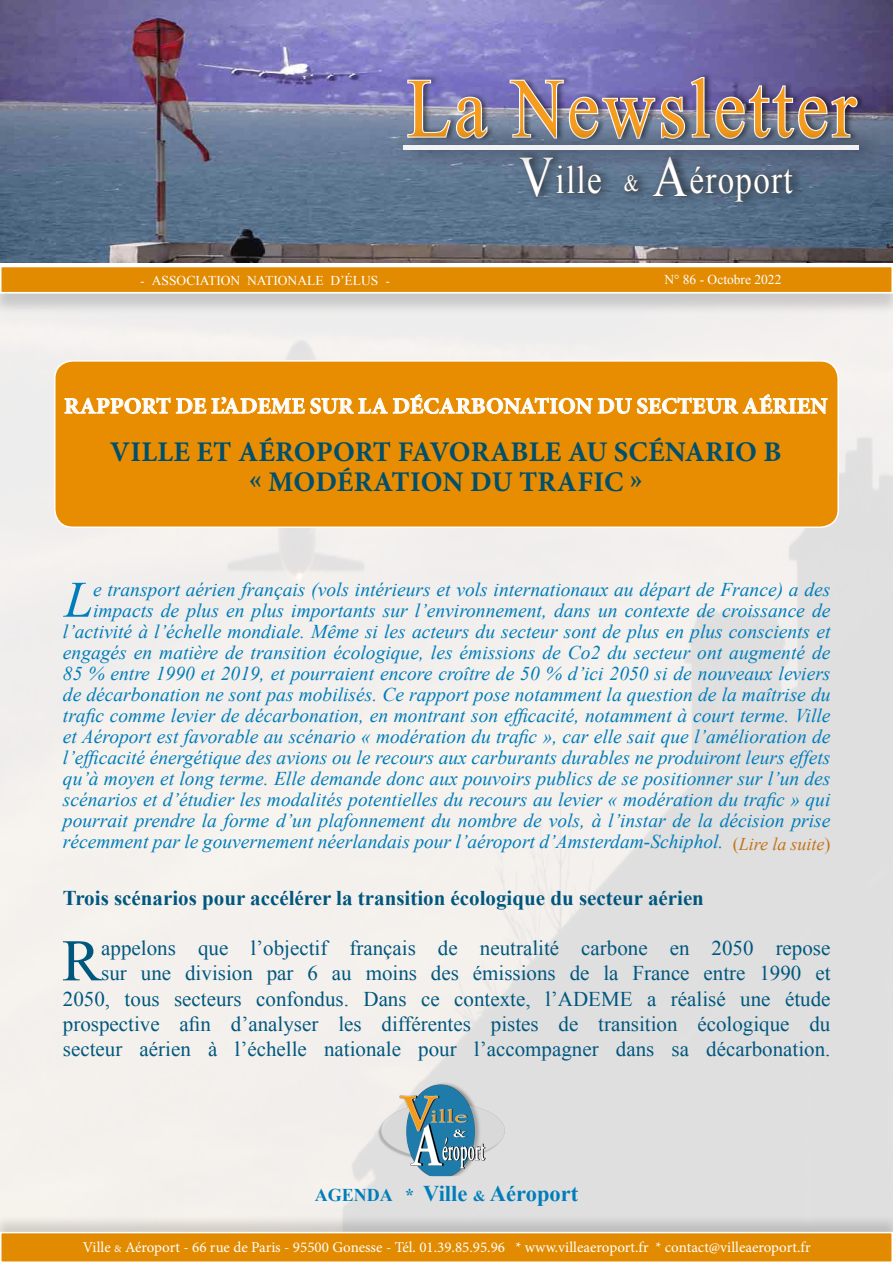
<style>
.page{position:relative;width:893px;height:1263px;background:#fff}
.page>*{position:absolute;margin:0;border:0;box-sizing:border-box;transform-origin:0 0}
.t1{font:84.3px "Times New Roman";letter-spacing:.05em;color:#f59b1d;scale:.85 1}
.t2{font:59.1px "Times New Roman";color:#00577e}
.t3{font:italic 51.15px "Times New Roman";color:#007dba}
.t4{font:39.3px "Times New Roman";letter-spacing:.04em;color:#fff;scale:.84 1}
.t5{font:700 28.5px/30px "Minion Pro";letter-spacing:.005em;color:#004f6c;text-align:center}
.t6{font:700 22.5px "Minion Pro";letter-spacing:.01em;color:#fff}
.t7{font:700 22.5px "Times New Roman";color:#007dba}
.t8{font:21px/25.2px "Times New Roman";color:#00577e;text-align:right}
.t9{font:700 21px "Times New Roman";color:#00577e}
.t10{font:italic 19.5px/21px "Times New Roman";color:#007dba;text-align:right}
.t11{font:15px "Minion Pro";color:#fff}
.t12{font:13.5px "Times New Roman";color:#fff}
.s1{font-size:57.15px}
.s2{font-size:23.25px}
.s3{font-size:12px}
.s4{font-style:normal;font-size:18px;color:#c3731a}
.s5{font-size:18px;color:#c3731a}
.s6{font-size:18px}
.s7{font-size:15px}
.s8{font-size:10.5px}
</style>
<div class="page">
<img style="left:0;top:0;width:893px;height:263px">
<div style="left:0;top:270px;width:893px;height:45px;background:#000;opacity:.15"></div>
<div style="left:1px;top:266px;width:891px;height:27px;background:#e28b00"></div>
<div style="left:0;top:266px;width:893px;height:27px;border:2px solid #fff"></div>
<div style="left:0;top:1214px;width:893px;height:49px;background:#000;opacity:.15"></div>
<div style="left:1px;top:1232px;width:891px;height:30px;background:#e28b00"></div>
<div style="left:0;top:1232px;width:893px;height:31px;border:2px solid #fff"></div>
<div style="left:55px;top:361px;width:783px;height:166px;background:#e88c01;border-radius:18px"></div>
<svg style="left:65px;top:394px;width:762px;height:20px"></svg>
<div style="left:54px;top:360px;width:785px;height:168px;border:2px solid #fff;border-radius:18px"></div>
<div style="left:407px;top:72px;width:459px;height:71px;background:#000;opacity:.46"></div>
<svg style="left:406px;top:79px;width:83px;height:48px;background:#8f8eb6"></svg>
<svg style="left:508px;top:75px;width:351px;height:52px;background:#8481a8"></svg>
<div style="left:515px;top:148px;width:291px;height:63px;background:#000;opacity:.61"></div>
<svg style="left:519px;top:169px;width:83px;height:29px;background:#516377"></svg>
<svg style="left:624px;top:175px;width:15px;height:18px"></svg>
<svg style="left:653px;top:169px;width:141px;height:33px;background:#4e5f72"></svg>
<svg style="left:395px;top:127px;width:490px;height:42px;background:#69788e"></svg>
<hr style="left:404px;top:146px;width:455px;height:4px;background:#f1f3f5">
<img style="left:377px;top:1081px;width:129px;height:95px">
<h1 class="t1" style="left:407px;top:52px;width:530px">La Newsletter</h1>
<h3 class="t4" style="left:519px;top:153px;width:327px"><span class="s1">V</span>ille <span class="s2">&amp;</span> <span class="s1">A</span>éroport</h3>
<p class="t12" style="left:140px;top:271px;width:158px"><span class="s3">-</span> Association national</p>
<p class="t12" style="left:315px;top:271px;width:76px">e d’élus <span class="s3">-</span></p>
<p class="t12" style="left:664px;top:271px;width:119px">N° 86 - Octobre 2022</p>
<p class="t6" style="left:64px;top:390px;width:176px">RAPPORT DE L’ADE</p>
<p class="t6" style="left:271px;top:390px;width:558px">ME SUR LA DÉCARBONATION DU SECTEUR AÉRIEN</p>
<h3 class="t5" style="left:110px;top:437px;width:671px">VILLE ET AÉROPORT FAVORABLE AU SCÉNARIO B « MODÉRATION DU TRAFIC »</h3>
<p class="t10" style="left:63px;top:578px;width:769px">e transport aérien français (vols intérieurs et vols internationaux au départ de France) a des impacts de plus en plus importants sur l’environnement, dans un contexte de croissance de l’activité à l’échelle mondiale. Même si les acteurs du secteur sont de plus en plus conscients et engagés en matière de transition écologique, les émissions de Co2 du secteur ont augmenté de 85 % entre 1990 et 2019, et pourraient encore croître de 50 % d’ici 2050 si de nouveaux leviers de décarbonation ne sont pas mobilisés. Ce rapport pose notamment la question de la maîtrise du trafic comme levier de décarbonation, en montrant son efficacité, notamment à court terme. Ville et Aéroport est favorable au scénario « modération du trafic », car elle sait que l’amélioration de l’efficacité énergétique des avions ou le recours aux carburants durables ne produiront leurs effets qu’à moyen et long terme. Elle demande donc aux pouvoirs publics de se positionner sur l’un des scénarios et d’étudier les modalités potentielles du recours au levier « modération du trafic » qui pourrait prendre la forme d’un plafonnement du nombre de vols, à l’instar de la décision prise récemment par le gouvernement néerlandais pour l’aéroport d’Amsterdam-Schiphol. <span class="s4">(</span><span class="s5">Lire la suite</span><span class="s4">)</span></p>
<p class="t9" style="left:63px;top:883px;width:643px">Trois scénarios pour accélérer la transition écologique du secteur aérien</p>
<h2 class="t2" style="left:62px;top:921px;width:41px">R</h2>
<h3 class="t3" style="left:65px;top:564px;width:30px">L</h3>
<p class="t8" style="left:63px;top:935px;width:769px">appelons que l’objectif français de neutralité carbone en 2050 repose<br>sur une division par 6 au moins des émissions de la France entre 1990 et 2050, tous secteurs confondus. Dans ce contexte, l’ADEME a réalisé une étude prospective afin d’analyser les différentes pistes de transition écologique du secteur aérien à l’échelle nationale pour l’accompagner dans sa décarbonation.</p>
<p class="t7" style="left:315px;top:1178px;width:265px"><span class="s6">AGENDA *</span> Ville <span class="s7">&amp;</span> Aéroport</p>
<p class="t11" style="left:83px;top:1237px;width:729px">Ville <span class="s8">&amp;</span> Aéroport - 66 rue de Paris - 95500 Gonesse - Tél. 01.39.85.95.96 * www.villeaeroport.fr * contact@villeaeroport.fr</p>
</div>
